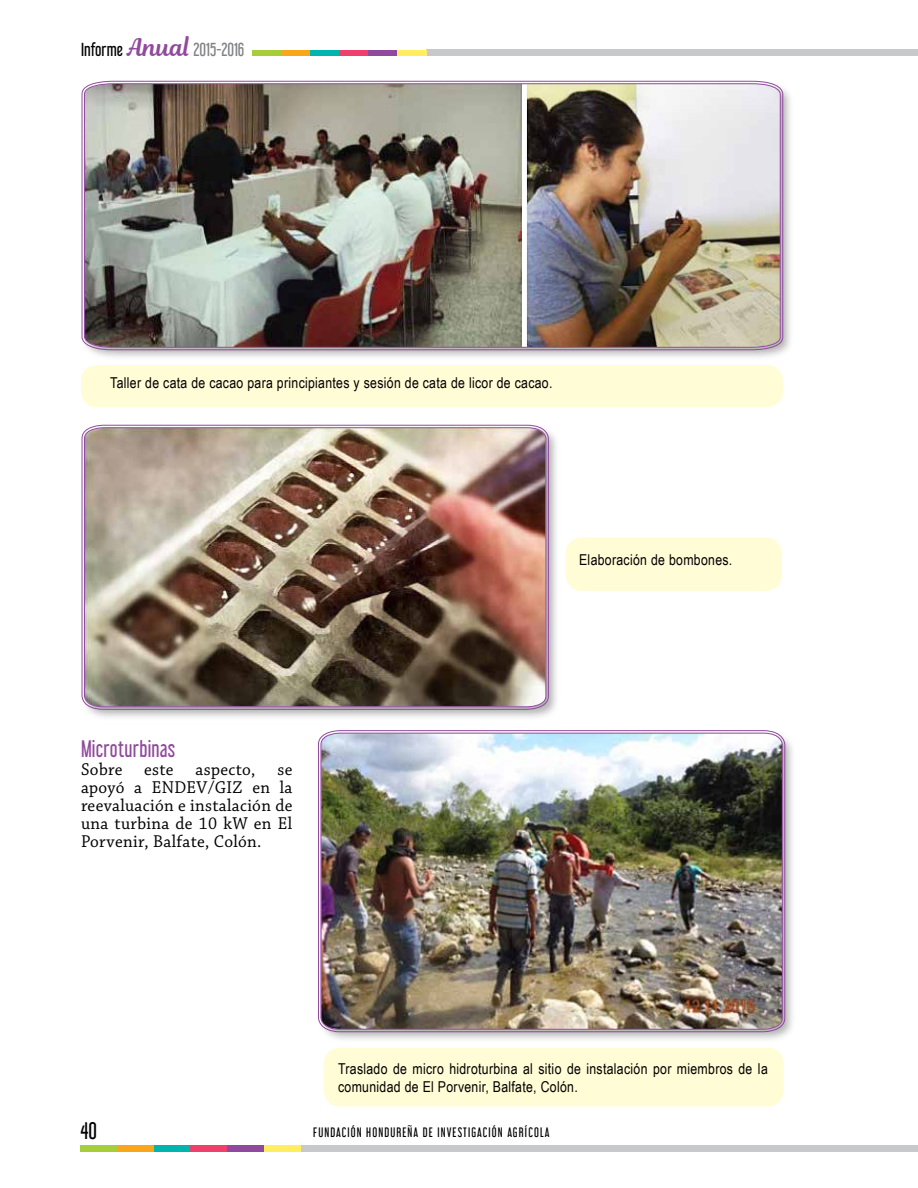
<style>
.page{position:relative;width:918px;height:1188px;background:#fff}
.page>*{position:absolute;margin:0;border:0;box-sizing:border-box;transform-origin:0 0}
.t1{font:21px "Libel Suit Rg";letter-spacing:.01em;color:#90499c;scale:.96 1}
.t2{font:21px "Libel Suit Rg";color:#000}
.t3{font:18px/18px "Chaparral Pro";letter-spacing:.02em;color:#000;text-align:justify;scale:.96 1}
.t4{font:16.5px "Libel Suit Rg";color:#808285}
.t5{font:15px/18px "Arial Narrow";letter-spacing:.02em;color:#000}
.t6{font:12px "Libel Suit Rg";letter-spacing:.095em;color:#000}
.s1{color:#000}
.s2{font-family:"Magnolia Script";font-size:24px;color:#90499c}
</style>
<div class="page">
<div style="left:427px;top:50px;width:491px;height:6px;background:#c7c8ca"></div>
<div style="left:252px;top:50px;width:29px;height:6px;background:#a6ce39"></div>
<div style="left:281px;top:50px;width:29px;height:6px;background:#faa61a"></div>
<div style="left:310px;top:50px;width:29px;height:6px;background:#00b5ad"></div>
<div style="left:339px;top:50px;width:30px;height:6px;background:#ef3f6b"></div>
<div style="left:368px;top:50px;width:30px;height:6px;background:#90499c"></div>
<div style="left:398px;top:50px;width:29px;height:6px;background:#ffee5f"></div>
<div style="left:300px;top:1145px;width:618px;height:6px;background:#c7c8ca"></div>
<div style="left:80px;top:1145px;width:37px;height:6px;background:#a6ce39"></div>
<div style="left:117px;top:1145px;width:37px;height:6px;background:#faa61a"></div>
<div style="left:154px;top:1145px;width:37px;height:6px;background:#00b5ad"></div>
<div style="left:190px;top:1145px;width:37px;height:6px;background:#ef3f6b"></div>
<div style="left:227px;top:1145px;width:37px;height:6px;background:#90499c"></div>
<div style="left:264px;top:1145px;width:37px;height:6px;background:#ffee5f"></div>
<div style="left:80px;top:423px;width:481px;height:299px;background:#000;opacity:.3"></div>
<svg style="left:82px;top:425px;width:467px;height:285px"></svg>
<img style="left:84px;top:427px;width:462px;height:280px">
<div style="left:317px;top:729px;width:481px;height:316px;background:#000;opacity:.3"></div>
<svg style="left:318px;top:730px;width:467px;height:302px;background:#bea2c3"></svg>
<img style="left:320px;top:733px;width:463px;height:297px">
<div style="left:80px;top:79px;width:716px;height:283px;background:#000;opacity:.3"></div>
<svg style="left:82px;top:81px;width:701px;height:269px"></svg>
<img style="left:84px;top:83px;width:697px;height:265px">
<div style="left:566px;top:537px;width:216px;height:54px;background:#fffcd6;border-radius:16px"></div>
<div style="left:324px;top:1048px;width:460px;height:59px;background:#fffcd6;border-radius:16px"></div>
<div style="left:81px;top:365px;width:702px;height:42px;background:#fffcd6;border-radius:16px"></div>
<p class="t4" style="left:81px;top:36px;width:165px"><span class="s1">Informe</span> <span class="s2">Anual</span> 2015-2016</p>
<p class="t5" style="left:110px;top:373px;width:444px">Taller de cata de cacao para principiantes y sesión de cata de licor de cacao.</p>
<p class="t5" style="left:579px;top:550px;width:155px">Elaboración de bombones.</p>
<h1 class="t1" style="left:81px;top:732px;width:100px">Microturbinas</h1>
<p class="t3" style="left:81px;top:761px;width:222px">Sobre este aspecto, se apoyó a ENDEV/GIZ en la reevaluación e instalación de una turbina de 10 kW en El Porvenir, Balfate, Colón.</p>
<p class="t5" style="left:338px;top:1059px;width:431px">Traslado de micro hidroturbina al sitio de instalación por miembros de la comunidad de El Porvenir, Balfate, Colón.</p>
<h1 class="t2" style="left:80px;top:1114px;width:18px">40</h1>
<p class="t6" style="left:313px;top:1123px;width:238px">FUNDACIÓN HONDUREÑA DE INVESTIGACIÓN AGRÍCOLA</p>
</div>
